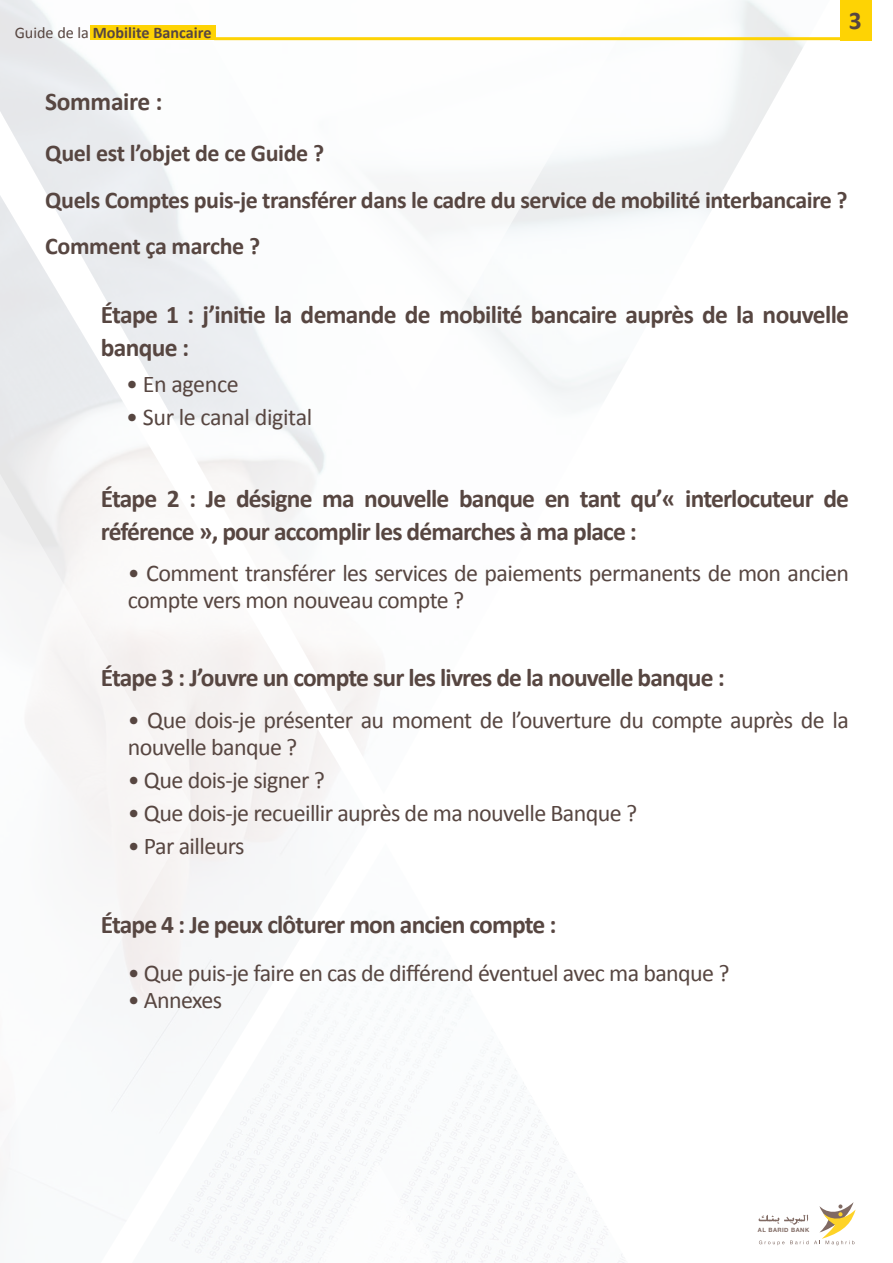
<style>
.page{position:relative;width:893px;height:1263px;background:#fff}
.page>*{position:absolute;margin:0;border:0;box-sizing:border-box;transform-origin:0 0}
.t1{font:700 25.5px/33px "Calibri";letter-spacing:-.035em;color:#574641}
.t2{font:700 25.5px "Calibri";letter-spacing:-.015em;color:#574641}
.t3{font:24px/27px "Calibri";letter-spacing:-.025em;color:#574641}
.t4{font:700 24px/46.5px "Calibri";letter-spacing:-.02em;color:#574641}
.t5{font:700 16.2px "Calibri";color:#574641}
.t6{font:700 5.85px "Helvetica Neue";letter-spacing:.08em;color:#806a63}
.s1{font-weight:400}
</style>
<div class="page">
<img style="left:0;top:0;width:830px;height:702px">
<img style="left:0;top:195px;width:372px;height:648px">
<svg style="left:169px;top:843px;width:455px;height:420px"></svg>
<svg style="left:0;top:471px;width:195px;height:679px"></svg>
<svg style="left:204px;top:1162px;width:346px;height:101px"></svg>
<svg style="left:163px;top:0;width:530px;height:392px"></svg>
<svg style="left:759px;top:1202px;width:97px;height:43px"></svg>
<div style="left:90px;top:26px;width:125px;height:14px;background:#fed304"></div>
<hr style="left:214px;top:37px;width:635px;height:3px;background:#fed304">
<div style="left:840px;top:0;width:31px;height:40px;background:#fed304"></div>
<p class="t5" style="left:15px;top:22px;width:198px"><span class="s1">Guide de la</span> Mobilite Bancaire</p>
<p class="t1" style="left:849px;top:4px;width:14px">3</p>
<p class="t2" style="left:45px;top:86px;width:119px">Sommaire :</p>
<p class="t4" style="left:45px;top:130px;width:804px">Quel est l’objet de ce Guide ?<br>Quels Comptes puis-je transférer dans le cadre du service de mobilité interbancaire ?<br>Comment ça marche ?</p>
<p class="t1" style="left:101px;top:298px;width:750px">Étape 1 : j’initie la demande de mobilité bancaire auprès de la nouvelle banque :</p>
<p class="t3" style="left:126px;top:371px;width:114px">• En agence</p>
<p class="t3" style="left:126px;top:404px;width:188px">• Sur le canal digital</p>
<p class="t1" style="left:101px;top:482px;width:750px">Étape 2 : Je désigne ma nouvelle banque en tant qu’« interlocuteur de référence », pour accomplir les démarches à ma place :</p>
<p class="t3" style="left:128px;top:560px;width:723px">• Comment transférer les services de paiements permanents de mon ancien compte vers mon nouveau compte ?</p>
<p class="t1" style="left:101px;top:661px;width:625px">Étape 3 : J’ouvre un compte sur les livres de la nouvelle banque :</p>
<p class="t3" style="left:128px;top:707px;width:723px">• Que dois-je présenter au moment de l’ouverture du compte auprès de la nouvelle banque ?</p>
<p class="t3" style="left:128px;top:767px;width:199px">• Que dois-je signer ?</p>
<p class="t3" style="left:128px;top:800px;width:511px">• Que dois-je recueillir auprès de ma nouvelle Banque ?</p>
<p class="t3" style="left:128px;top:833px;width:118px">• Par ailleurs</p>
<p class="t1" style="left:101px;top:908px;width:457px">Étape 4 : Je peux clôturer mon ancien compte :</p>
<p class="t3" style="left:128px;top:960px;width:603px">• Que puis-je faire en cas de différend éventuel avec ma banque ?</p>
<p class="t3" style="left:128px;top:987px;width:96px">• Annexes</p>
<p class="t6" style="left:758px;top:1225px;width:53px">AL BARID BANK</p>
</div>
